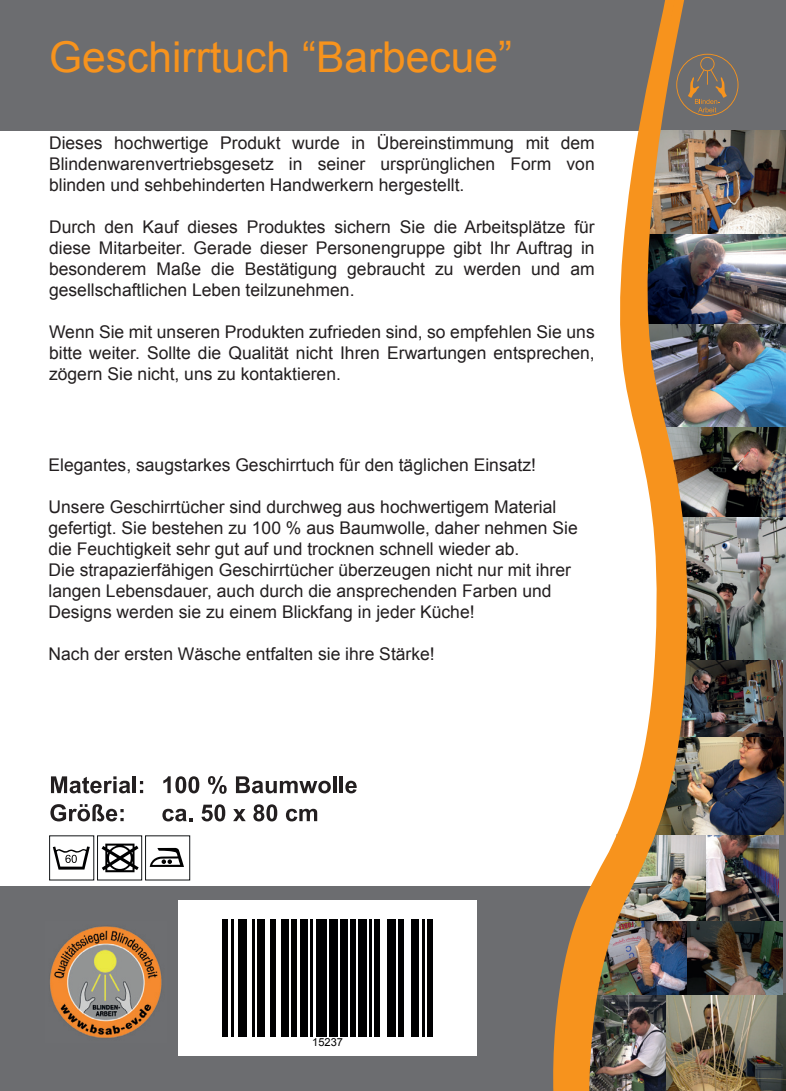
<style>
.page{position:relative;width:786px;height:1091px;background:#6c6d70}
.page>*{position:absolute;margin:0;border:0;box-sizing:border-box;transform-origin:0 0}
.t1{font:42.5px "Arial";color:#f7931d}
.t2{font:17.5px/21px "Arial";color:#231f20;text-align:justify}
.t3{font:11px "Arial";color:#000001}
</style>
<div class="page">
<div style="left:0;top:131px;width:764px;height:755px;background:#fff"></div>
<img style="left:719px;top:993px;width:66px;height:98px">
<img style="left:719px;top:426px;width:67px;height:91px">
<img style="left:719px;top:131px;width:67px;height:103px">
<img style="left:719px;top:659px;width:64px;height:78px">
<img style="left:719px;top:234px;width:66px;height:90px">
<img style="left:719px;top:324px;width:66px;height:103px">
<img style="left:719px;top:834px;width:60px;height:87px">
<img style="left:719px;top:517px;width:67px;height:142px">
<img style="left:719px;top:921px;width:64px;height:73px">
<img style="left:719px;top:737px;width:65px;height:97px">
<img style="left:710px;top:53px;width:9px;height:1038px">
<img style="left:553px;top:0;width:157px;height:1091px">
<svg style="left:676px;top:54px;width:62px;height:62px"></svg>
<svg style="left:51px;top:776px;width:79px;height:17px"></svg>
<hr style="left:133px;top:776px;width:3px;height:17px;background:#231f20">
<svg style="left:50px;top:804px;width:74px;height:17px"></svg>
<svg style="left:163px;top:776px;width:36px;height:17px"></svg>
<svg style="left:208px;top:776px;width:19px;height:18px"></svg>
<svg style="left:236px;top:776px;width:95px;height:17px"></svg>
<hr style="left:333px;top:776px;width:3px;height:17px;background:#231f20">
<hr style="left:340px;top:776px;width:3px;height:17px;background:#231f20">
<svg style="left:345px;top:780px;width:12px;height:13px"></svg>
<svg style="left:162px;top:809px;width:30px;height:12px"></svg>
<svg style="left:201px;top:804px;width:24px;height:17px"></svg>
<svg style="left:233px;top:809px;width:13px;height:12px"></svg>
<svg style="left:253px;top:804px;width:24px;height:17px"></svg>
<svg style="left:286px;top:809px;width:31px;height:12px"></svg>
<div style="left:145px;top:835px;width:45px;height:45px;background:#fff;border:1px solid #111416"></div>
<div style="left:97px;top:835px;width:45px;height:45px;background:#fff;border:1px solid #111416"></div>
<svg style="left:53px;top:846px;width:37px;height:23px"></svg>
<svg style="left:102px;top:843px;width:37px;height:29px"></svg>
<svg style="left:150px;top:848px;width:34px;height:19px"></svg>
<div style="left:178px;top:900px;width:299px;height:155px;background:#fff"></div>
<img style="left:50px;top:926px;width:112px;height:112px">
<div style="left:223px;top:919px;width:5px;height:117px;background:#000001"></div>
<hr style="left:231px;top:919px;width:2px;height:117px;background:#000001">
<div style="left:239px;top:919px;width:8px;height:117px;background:#000001"></div>
<hr style="left:252px;top:919px;width:3px;height:117px;background:#000001">
<div style="left:257px;top:919px;width:8px;height:117px;background:#000001"></div>
<div style="left:270px;top:919px;width:6px;height:117px;background:#000001"></div>
<div style="left:281px;top:919px;width:8px;height:117px;background:#000001"></div>
<div style="left:292px;top:919px;width:5px;height:117px;background:#000001"></div>
<div style="left:300px;top:919px;width:8px;height:117px;background:#000001"></div>
<hr style="left:310px;top:919px;width:3px;height:117px;background:#000001">
<div style="left:316px;top:919px;width:10px;height:117px;background:#000001"></div>
<div style="left:329px;top:919px;width:8px;height:117px;background:#000001"></div>
<div style="left:340px;top:919px;width:8px;height:117px;background:#000001"></div>
<div style="left:350px;top:919px;width:6px;height:117px;background:#000001"></div>
<div style="left:358px;top:919px;width:8px;height:117px;background:#000001"></div>
<hr style="left:369px;top:919px;width:2px;height:117px;background:#000001">
<div style="left:374px;top:919px;width:5px;height:117px;background:#000001"></div>
<div style="left:387px;top:919px;width:8px;height:117px;background:#000001"></div>
<div style="left:398px;top:919px;width:5px;height:117px;background:#000001"></div>
<div style="left:411px;top:919px;width:8px;height:117px;background:#000001"></div>
<hr style="left:422px;top:919px;width:3px;height:117px;background:#000001">
<div style="left:427px;top:919px;width:6px;height:117px;background:#000001"></div>
<h1 class="t1" style="left:49px;top:29px;width:464px">Geschirrtuch “Barbecue”</h1>
<p class="t2" style="left:49px;top:132px;width:547px">Dieses hochwertige Produkt wurde in Übereinstimmung mit dem Blindenwarenvertriebsgesetz in seiner ursprünglichen Form von blinden und sehbehinderten Handwerkern hergestellt.</p>
<p class="t2" style="left:49px;top:216px;width:547px">Durch den Kauf dieses Produktes sichern Sie die Arbeitsplätze für diese Mitarbeiter. Gerade dieser Personengruppe gibt Ihr Auftrag in besonderem Maße die Bestätigung gebraucht zu werden und am gesellschaftlichen Leben teilzunehmen.</p>
<p class="t2" style="left:49px;top:321px;width:547px">Wenn Sie mit unseren Produkten zufrieden sind, so empfehlen Sie uns bitte weiter. Sollte die Qualität nicht Ihren Erwartungen entsprechen, zögern Sie nicht, uns zu kontaktieren.</p>
<p class="t2" style="left:49px;top:455px;width:489px">Elegantes, saugstarkes Geschirrtuch für den täglichen Einsatz!</p>
<p class="t2" style="left:49px;top:497px;width:531px;text-align:left">Unsere Geschirrtücher sind durchweg aus hochwertigem Material gefertigt. Sie bestehen zu 100 % aus Baumwolle, daher nehmen Sie die Feuchtigkeit sehr gut auf und trocknen schnell wieder ab.<br>Die strapazierfähigen Geschirrtücher überzeugen nicht nur mit ihrer langen Lebensdauer, auch durch die ansprechenden Farben und Designs werden sie zu einem Blickfang in jeder Küche!</p>
<p class="t2" style="left:49px;top:644px;width:388px">Nach der ersten Wäsche entfalten sie ihre Stärke!</p>
<p class="t3" style="left:312px;top:1035px;width:32px">15237</p>
</div>
